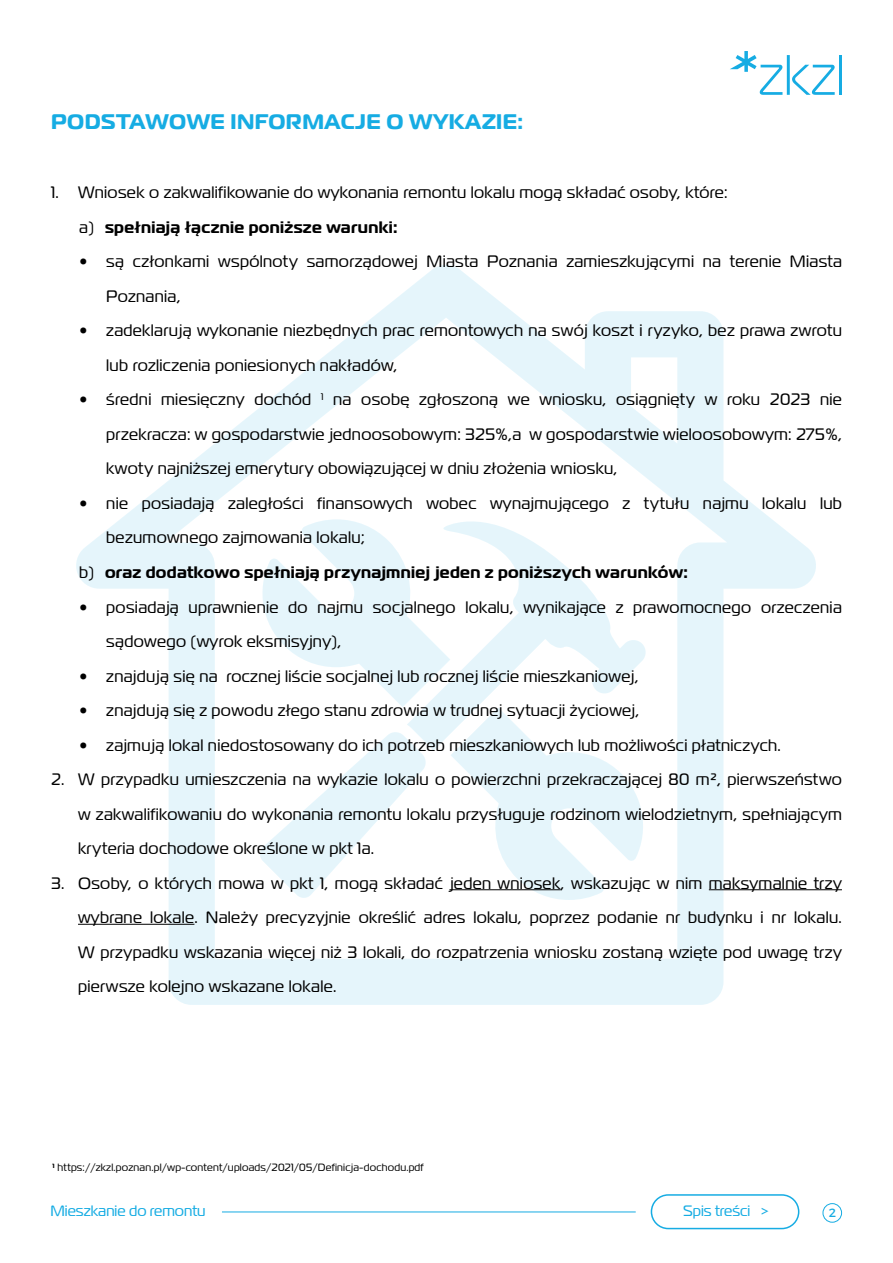
<style>
.page{position:relative;width:893px;height:1263px;background:#fff}
.page>*{position:absolute;margin:0;border:0;box-sizing:border-box;transform-origin:0 0}
.t1{font:700 21px "Magistral";letter-spacing:.02em;color:#16ace3}
.t2{font:16.5px/34.5px "Magistral";letter-spacing:.02em;color:#000}
.t3{font:700 16.5px "Magistral";letter-spacing:.02em;color:#000}
.t4{font:15px "Magistral";color:#16ace3}
.t5{font:12px "Montserrat";color:#16ace3}
.t6{font:10.5px "Magistral";letter-spacing:.02em;color:#000}
.s1{font-weight:700}
.s2{font-weight:400}
</style>
<div class="page">
<div style="left:823px;top:1203px;width:19px;height:19px;border:1px solid #16ace3;border-radius:50%"></div>
<hr style="left:222px;top:1211px;width:414px;height:1px;background:#16ace3">
<hr style="left:839px;top:55px;width:3px;height:40px;background:#16ace3">
<svg style="left:730px;top:51px;width:105px;height:44px"></svg>
<svg style="left:76px;top:265px;width:740px;height:740px"></svg>
<svg style="left:260px;top:519px;width:385px;height:381px"></svg>
<div style="left:651px;top:1194px;width:148px;height:35px;border:2px solid #16ace3;border-radius:17px"></div>
<hr style="left:449px;top:889px;width:112px;height:1px;background:#000">
<hr style="left:709px;top:889px;width:133px;height:1px;background:#000">
<hr style="left:78px;top:924px;width:116px;height:1px;background:#000">
<p class="t1" style="left:51px;top:108px;width:474px">PODSTAWOWE INFORMACJE O WYKAZIE:</p>
<p class="t2" style="left:79px;top:175px;width:650px;text-indent:-28px">1. Wniosek o zakwalifikowanie do wykonania remontu lokalu mogą składać osoby, które: a) <span class="s1">spełniają łącznie poniższe warunki:</span></p>
<p class="t2" style="left:106px;top:244px;width:737px;text-indent:-27px">• są członkami wspólnoty samorządowej Miasta Poznania zamieszkującymi na terenie Miasta<br>Poznania,</p>
<p class="t2" style="left:106px;top:313px;width:737px;text-indent:-27px">• zadeklarują wykonanie niezbędnych prac remontowych na swój koszt i ryzyko, bez prawa zwrotu lub rozliczenia poniesionych nakładów,</p>
<p class="t2" style="left:106px;top:382px;width:737px;text-align:justify;text-indent:-27px">• średni miesięczny dochód <sup>1</sup> na osobę zgłoszoną we wniosku, osiągnięty w roku 2023 nie przekracza: w gospodarstwie jednoosobowym: 325%,a w gospodarstwie wieloosobowym: 275%, kwoty najniższej emerytury obowiązującej w dniu złożenia wniosku,</p>
<p class="t2" style="left:79px;top:486px;width:764px">• nie posiadają zaległości finansowych wobec wynajmującego z tytułu najmu lokalu lub</p>
<p class="t2" style="left:106px;top:520px;width:260px">bezumownego zajmowania lokalu;</p>
<p class="t3" style="left:79px;top:561px;width:610px"><span class="s2">b)</span> oraz dodatkowo spełniają przynajmniej jeden z poniższych warunków:</p>
<p class="t2" style="left:106px;top:589px;width:737px;text-indent:-27px">• posiadają uprawnienie do najmu socjalnego lokalu, wynikające z prawomocnego orzeczenia sądowego (wyrok eksmisyjny),</p>
<p class="t2" style="left:79px;top:658px;width:561px">• znajdują się na rocznej liście socjalnej lub rocznej liście mieszkaniowej,</p>
<p class="t2" style="left:79px;top:693px;width:562px">• znajdują się z powodu złego stanu zdrowia w trudnej sytuacji życiowej,</p>
<p class="t2" style="left:79px;top:727px;width:703px">• zajmują lokal niedostosowany do ich potrzeb mieszkaniowych lub możliwości płatniczych.</p>
<p class="t2" style="left:78px;top:762px;width:765px;text-align:justify;text-indent:-27px">2. W przypadku umieszczenia na wykazie lokalu o powierzchni przekraczającej 80 m², pierwszeństwo w zakwalifikowaniu do wykonania remontu lokalu przysługuje rodzinom wielodzietnym, spełniającym kryteria dochodowe określone w pkt 1a.</p>
<p class="t2" style="left:78px;top:865px;width:765px;text-align:justify;text-indent:-27px">3. Osoby, o których mowa w pkt 1, mogą składać jeden wniosek, wskazując w nim maksymalnie trzy wybrane lokale. Należy precyzyjnie określić adres lokalu, poprzez podanie nr budynku i nr lokalu.<br>W przypadku wskazania więcej niż 3 lokali, do rozpatrzenia wniosku zostaną wzięte pod uwagę trzy pierwsze kolejno wskazane lokale.</p>
<p class="t6" style="left:53px;top:1161px;width:373px"><sup>1</sup> https://zkzl.poznan.pl/wp-content/uploads/2021/05/Definicja-dochodu.pdf</p>
<p class="t4" style="left:51px;top:1202px;width:156px">Mieszkanie do remontu</p>
<p class="t4" style="left:683px;top:1202px;width:88px">Spis treści &gt;</p>
<p class="t5" style="left:829px;top:1203px;width:9px">2</p>
</div>
